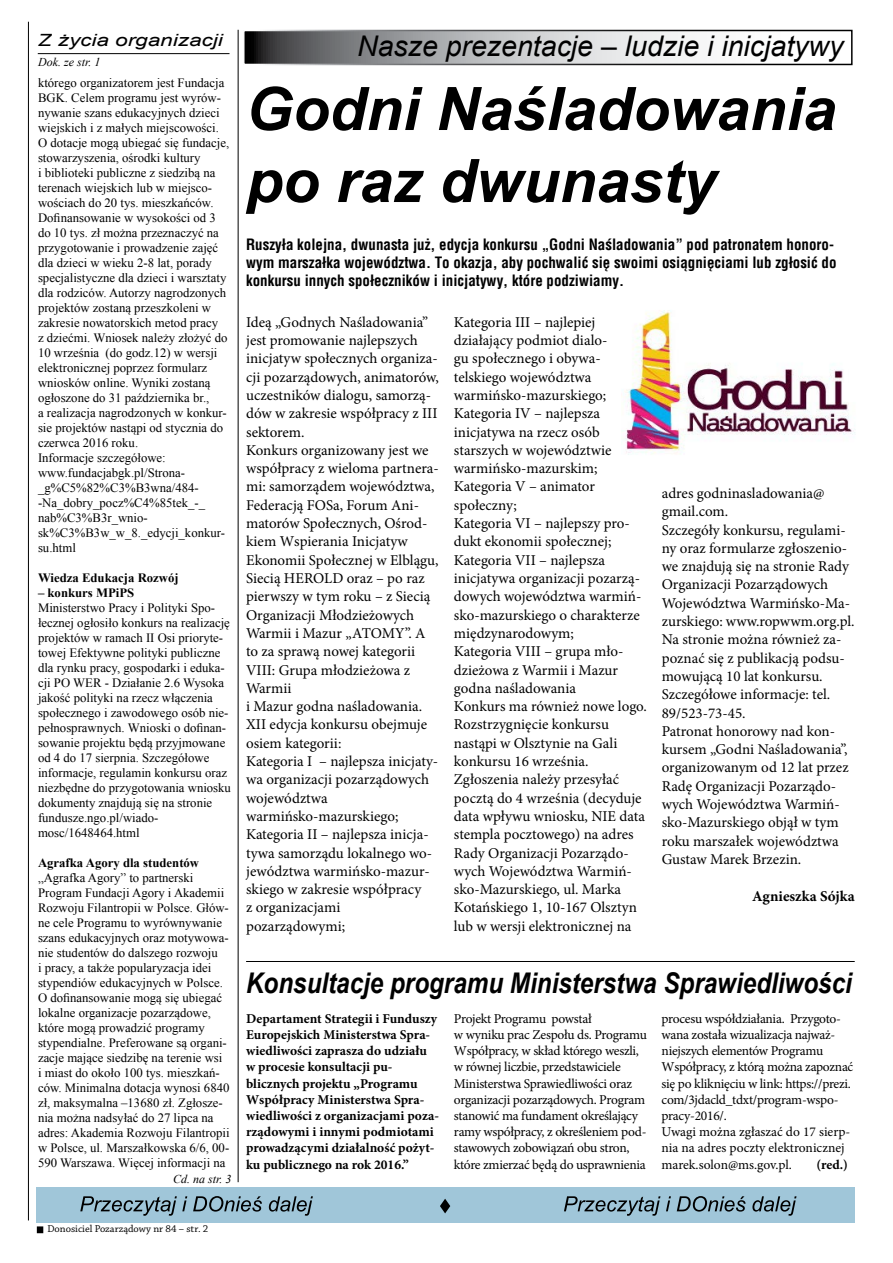
<style>
.page{position:relative;width:893px;height:1263px;background:#fff}
.page>*{position:absolute;margin:0;border:0;box-sizing:border-box;transform-origin:0 0}
.t1{font:italic 700 60px/72px "Arial";color:#000}
.t2{font:italic 700 28.5px "Arial";color:#000;scale:.85 1}
.t3{font:italic 28.5px "Arial";color:#000}
.t4{font:italic 16.8px "Arial";color:#000;scale:1.33 1}
.t5{font:15px/18.3px "Minion Pro";color:#000}
.t6{font:700 15px/18px "Switzerland Condensed";color:#000}
.t7{font:700 15px "Minion Pro";color:#000}
.t8{font:13.5px/16.2px "Minion Pro";letter-spacing:-.02em;color:#000}
.t9{font:700 13.5px/16.2px "Minion Pro";color:#000}
.t10{font:12.75px/15px "Times New Roman";color:#000}
.t11{font:700 12.75px "Times New Roman";color:#000}
.t12{font:italic 12px "Times New Roman";color:#000}
.t13{font:10.5px "Chaparral Pro";color:#000}
</style>
<div class="page">
<hr style="left:28px;top:22px;width:1px;height:1198px;background:#000">
<div style="left:37px;top:1226px;width:6px;height:7px;border:2px solid #000"></div>
<svg style="left:246px;top:33px;width:444px;height:29px;background:#a7a9aa"></svg>
<div style="left:243px;top:30px;width:610px;height:35px;border:2px solid #fff"></div>
<div style="left:37px;top:1187px;width:818px;height:35px;background:#a0c6d9"></div>
<svg style="left:80px;top:1196px;width:716px;height:20px"></svg>
<hr style="left:38px;top:53px;width:192px;height:1px;background:#000">
<hr style="left:238px;top:30px;width:1px;height:1152px;background:#000">
<hr style="left:246px;top:961px;width:609px;height:1px;background:#000">
<img style="left:622px;top:310px;width:233px;height:145px">
<p class="t4" style="left:38px;top:29px;width:141px">Z życia organizacji</p>
<p class="t12" style="left:38px;top:54px;width:64px">Dok. ze str. 1</p>
<p class="t10" style="left:38px;top:75px;width:193px">którego organizatorem jest Fundacja<br>BGK. Celem programu jest wyrów&shy;nywanie szans edukacyjnych dzieci wiejskich i z małych miejscowości.<br>O dotacje mogą ubiegać się fundacje, stowarzyszenia, ośrodki kultury<br>i biblioteki publiczne z siedzibą na terenach wiejskich lub w miejsco&shy;wościach do 20 tys. mieszkańców.<br>Dofinansowanie w wysokości od 3 do 10 tys. zł można przeznaczyć na przygotowanie i prowadzenie zajęć dla dzieci w wieku 2-8 lat, porady specjalistyczne dla dzieci i warsztaty dla rodziców. Autorzy nagrodzonych projektów zostaną przeszkoleni w zakresie nowatorskich metod pracy<br>z dziećmi. Wniosek należy złożyć do<br>10 września (do godz.12) w wersji elektronicznej poprzez formularz wniosków online. Wyniki zostaną ogłoszone do 31 października br.,<br>a realizacja nagrodzonych w konkur&shy;sie projektów nastąpi od stycznia do czerwca 2016 roku.<br>Informacje szczegółowe: www.fundacjabgk.pl/Strona-_g%C5%82%C3%B3wna/484- -Na_dobry_pocz%C4%85tek_-_ nab%C3%B3r_wnio&shy;sk%C3%B3w_w_8._edycji_konkur&shy;su.html</p>
<p class="t11" style="left:38px;top:568px;width:142px">Wiedza Edukacja Rozwój</p>
<p class="t11" style="left:38px;top:583px;width:98px">– konkurs MPiPS</p>
<p class="t10" style="left:38px;top:600px;width:194px">Ministerstwo Pracy i Polityki Spo&shy;łecznej ogłosiło konkurs na realizację projektów w ramach II Osi prioryte&shy;towej Efektywne polityki publiczne dla rynku pracy, gospodarki i eduka&shy;cji PO WER - Działanie 2.6 Wysoka jakość polityki na rzecz włączenia społecznego i zawodowego osób nie&shy;pełnosprawnych. Wnioski o dofinan&shy;sowanie projektu będą przyjmowane od 4 do 17 sierpnia. Szczegółowe informacje, regulamin konkursu oraz niezbędne do przygotowania wniosku dokumenty znajdują się na stronie fundusze.ngo.pl/wiado&shy;mosc/1648464.html</p>
<p class="t11" style="left:38px;top:853px;width:163px">Agrafka Agory dla studentów</p>
<p class="t10" style="left:38px;top:870px;width:193px">„Agrafka Agory” to partnerski Program Fundacji Agory i Akademii Rozwoju Filantropii w Polsce. Głów&shy;ne cele Programu to wyrównywanie szans edukacyjnych oraz motywowa&shy;nie studentów do dalszego rozwoju<br>i pracy, a także popularyzacja idei stypendiów edukacyjnych w Polsce.<br>O dofinansowanie mogą się ubiegać lokalne organizacje pozarządowe, które mogą prowadzić programy stypendialne. Preferowane są organi&shy;zacje mające siedzibę na terenie wsi<br>i miast do około 100 tys. mieszkań&shy;ców. Minimalna dotacja wynosi 6840 zł, maksymalna –13680 zł. Zgłosze&shy;nia można nadsyłać do 27 lipca na adres: Akademia Rozwoju Filantropii w Polsce, ul. Marszałkowska 6/6, 00- 590 Warszawa. Więcej informacji na</p>
<p class="t12" style="left:173px;top:1171px;width:60px">Cd. na str. 3</p>
<h2 class="t3" style="left:357px;top:28px;width:488px">Nasze prezentacje – ludzie i inicjatywy</h2>
<h1 class="t1" style="left:246px;top:75px;width:592px">Godni Naśladowania po raz dwunasty</h1>
<p class="t6" style="left:246px;top:235px;width:592px">Ruszyła kolejna, dwunasta już, edycja konkursu „Godni Naśladowania” pod patronatem honoro&shy;wym marszałka województwa. To okazja, aby pochwalić się swoimi osiągnięciami lub zgłosić do konkursu innych społeczników i inicjatywy, które podziwiamy.</p>
<p class="t5" style="left:454px;top:313px;width:194px">Kategoria III – najlepiej działający podmiot dialo-<br>gu społecznego i obywa&shy;telskiego województwa warmińsko-mazurskiego;<br>Kategoria IV – najlepsza inicjatywa na rzecz osób starszych w województwie warmińsko-mazurskim;<br>Kategoria V – animator społeczny;<br>Kategoria VI – najlepszy pro&shy;dukt ekonomii społecznej;<br>Kategoria VII – najlepsza inicjatywa organizacji pozarzą&shy;dowych województwa warmiń&shy;sko-mazurskiego o charakterze międzynarodowym;<br>Kategoria VIII – grupa mło&shy;dzieżowa z Warmii i Mazur godna naśladowania<br>Konkurs ma również nowe logo.<br>Rozstrzygnięcie konkursu nastąpi w Olsztynie na Gali konkursu 16 września.<br>Zgłoszenia należy przesyłać pocztą do 4 września (decyduje data wpływu wniosku, NIE data stempla pocztowego) na adres<br>Rady Organizacji Pozarządo&shy;wych Województwa Warmiń&shy;sko-Mazurskiego, ul. Marka<br>Kotańskiego 1, 10-167 Olsztyn lub w wersji elektronicznej na</p>
<p class="t5" style="left:246px;top:313px;width:194px">Ideą „Godnych Naśladowania” jest promowanie najlepszych inicjatyw społecznych organiza&shy;cji pozarządowych, animatorów, uczestników dialogu, samorzą&shy;dów w zakresie współpracy z III sektorem.<br>Konkurs organizowany jest we współpracy z wieloma partnera&shy;mi: samorządem województwa,<br>Federacją FOSa, Forum Ani&shy;matorów Społecznych, Ośrod&shy;kiem Wspierania Inicjatyw<br>Ekonomii Społecznej w Elblągu,<br>Siecią HEROLD oraz – po raz pierwszy w tym roku – z Siecią<br>Organizacji Młodzieżowych<br>Warmii i Mazur „ATOMY”. A to za sprawą nowej kategorii<br>VIII: Grupa młodzieżowa z<br>Warmii<br>i Mazur godna naśladowania.<br>XII edycja konkursu obejmuje osiem kategorii:<br>Kategoria I – najlepsza inicjaty&shy;wa organizacji pozarządowych województwa warmińsko-mazurskiego;<br>Kategoria II – najlepsza inicja&shy;tywa samorządu lokalnego wo&shy;jewództwa warmińsko-mazur&shy;skiego w zakresie współpracy<br>z organizacjami pozarządowymi;</p>
<p class="t5" style="left:662px;top:484px;width:194px">adres godninasladowania@ gmail.com.<br>Szczegóły konkursu, regulami&shy;ny oraz formularze zgłoszenio&shy;we znajdują się na stronie Rady<br>Organizacji Pozarządowych<br>Województwa Warmińsko-Ma&shy;zurskiego: www.ropwwm.org.pl.<br>Na stronie można również za&shy;poznać się z publikacją podsu&shy;mowującą 10 lat konkursu.<br>Szczegółowe informacje: tel.<br>89/523-73-45.<br>Patronat honorowy nad kon&shy;kursem „Godni Naśladowania”, organizowanym od 12 lat przez<br>Radę Organizacji Pozarządo&shy;wych Województwa Warmiń&shy;sko-Mazurskiego objął w tym roku marszałek województwa<br>Gustaw Marek Brzezin.</p>
<p class="t7" style="left:752px;top:885px;width:104px">Agnieszka Sójka</p>
<h2 class="t2" style="left:246px;top:964px;width:714px">Konsultacje programu Ministerstwa Sprawiedliwości</h2>
<p class="t8" style="left:454px;top:1010px;width:194px">Projekt Programu powstał<br>w wyniku prac Zespołu ds. Programu Współpracy, w skład którego weszli, w równej liczbie, przedstawiciele Ministerstwa Sprawiedliwości oraz organizacji pozarządowych. Program stanowić ma fundament określający ramy współpracy, z określeniem pod&shy;stawowych zobowiązań obu stron, które zmierzać będą do usprawnienia</p>
<p class="t8" style="left:662px;top:1010px;width:193px">procesu współdziałania. Przygoto&shy;wana została wizualizacja najważ&shy;niejszych elementów Programu<br>Współpracy, z którą można zapoznać się po kliknięciu w link: https://prezi. com/3jdacld_tdxt/program-wspo&shy;pracy-2016/.<br>Uwagi można zgłaszać do 17 sierp&shy;nia na adres poczty elektronicznej marek.solon@ms.gov.pl.</p>
<p class="t9" style="left:246px;top:1010px;width:194px">Departament Strategii i Funduszy<br>Europejskich Ministerstwa Spra&shy;wiedliwości zaprasza do udziału w procesie konsultacji pu&shy;blicznych projektu „Programu<br>Współpracy Ministerstwa Spra&shy;wiedliwości z organizacjami poza&shy;rządowymi i innymi podmiotami prowadzącymi działalność pożyt&shy;ku publicznego na rok 2016.”</p>
<p class="t9" style="left:816px;top:1156px;width:33px">(red.)</p>
<p class="t13" style="left:47px;top:1223px;width:162px">Donosiciel Pozarządowy nr 84 – str. 2</p>
</div>
